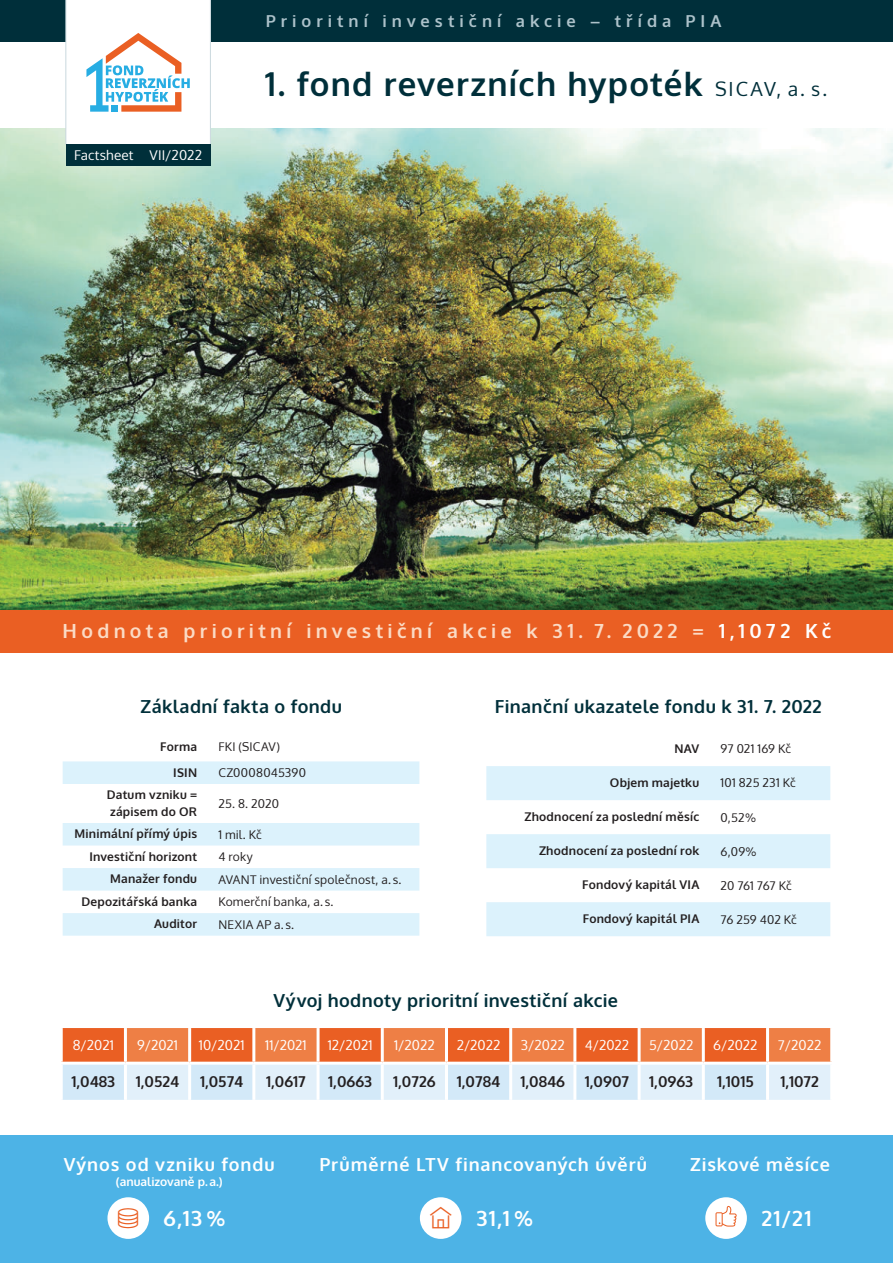
<style>
.page{position:relative;width:893px;height:1263px;background:#fff}
.page>*{position:absolute;margin:0;border:0;box-sizing:border-box;transform-origin:0 0}
.t1{font:700 33px "Oxygen";letter-spacing:.035em;color:#002f3a}
.t2{font:700 21px "Oxygen";letter-spacing:.065em;color:#fff}
.t3{font:700 19.5px "Oxygen";letter-spacing:.22em;color:#fbdbc5}
.t4{font:700 18px "Oxygen";letter-spacing:.02em;color:#002f3a}
.t5{font:700 18px "Oxygen";letter-spacing:.05em;color:#fff}
.t6{font:700 16.5px "Oxygen";letter-spacing:.305em;color:#adc2ca}
.t7{font:700 15px "Oxygen";color:#231f20}
.t8{font:13.5px "Oxygen";color:#fff}
.t9{font:700 12px/16.5px "Oxygen";letter-spacing:.02em;color:#231f20}
.t10{font:12px "Oxygen";letter-spacing:.015em;color:#231f20}
.t11{font:700 12px "Oxygen";color:#fff}
.t12{font:12px "Oxygen";letter-spacing:-.01em;color:#231f20}
.s1{font-weight:400;font-size:19.5px}
.s2{color:#fff}
</style>
<div class="page">
<div style="left:0;top:0;width:893px;height:43px;background:#002f3a"></div>
<img style="left:0;top:128px;width:893px;height:482px">
<div style="left:0;top:610px;width:893px;height:43px;background:#ea5f23"></div>
<svg style="left:66px;top:0;width:145px;height:145px"></svg>
<svg style="left:63px;top:761px;width:356px;height:175px;fill:#e0f3fc"></svg>
<svg style="left:486px;top:766px;width:344px;height:170px;fill:#dcf2fc"></svg>
<div style="left:0;top:1135px;width:893px;height:128px;background:#4db3e6"></div>
<div style="left:107px;top:1197px;width:42px;height:42px;background:#fff;border-radius:50%"></div>
<div style="left:420px;top:1197px;width:41px;height:42px;background:#fff;border-radius:50%"></div>
<div style="left:705px;top:1197px;width:42px;height:42px;background:#fff;border-radius:50%"></div>
<svg style="left:715px;top:1206px;width:22px;height:20px"></svg>
<svg style="left:63px;top:1028px;width:767px;height:72px;background:#e3af99"></svg>
<hr style="left:60px;top:1062px;width:65px;height:3px;background:#fff">
<hr style="left:190px;top:1062px;width:64px;height:3px;background:#fff">
<hr style="left:318px;top:1062px;width:64px;height:3px;background:#fff">
<hr style="left:446px;top:1062px;width:65px;height:3px;background:#fff">
<hr style="left:575px;top:1062px;width:64px;height:3px;background:#fff">
<hr style="left:703px;top:1062px;width:64px;height:3px;background:#fff">
<hr style="left:509px;top:1065px;width:3px;height:35px;background:#fff">
<hr style="left:573px;top:1065px;width:3px;height:35px;background:#fff">
<hr style="left:638px;top:1065px;width:3px;height:35px;background:#fff">
<hr style="left:766px;top:1065px;width:3px;height:35px;background:#fff">
<hr style="left:124px;top:1065px;width:3px;height:35px;background:#fff">
<hr style="left:188px;top:1065px;width:3px;height:35px;background:#fff">
<hr style="left:252px;top:1065px;width:3px;height:35px;background:#fff">
<hr style="left:317px;top:1065px;width:3px;height:35px;background:#fff">
<hr style="left:381px;top:1065px;width:3px;height:35px;background:#fff">
<hr style="left:445px;top:1065px;width:3px;height:35px;background:#fff">
<hr style="left:702px;top:1065px;width:3px;height:35px;background:#fff">
<hr style="left:509px;top:1028px;width:3px;height:34px;background:#fff">
<hr style="left:638px;top:1028px;width:3px;height:34px;background:#fff">
<hr style="left:766px;top:1028px;width:3px;height:34px;background:#fff">
<hr style="left:573px;top:1028px;width:3px;height:34px;background:#fff">
<hr style="left:511px;top:1062px;width:64px;height:3px;background:#fff">
<hr style="left:639px;top:1062px;width:64px;height:3px;background:#fff">
<hr style="left:767px;top:1062px;width:66px;height:3px;background:#fff">
<hr style="left:188px;top:1028px;width:3px;height:34px;background:#fff">
<hr style="left:317px;top:1028px;width:3px;height:34px;background:#fff">
<hr style="left:445px;top:1028px;width:3px;height:34px;background:#fff">
<hr style="left:702px;top:1028px;width:3px;height:34px;background:#fff">
<hr style="left:124px;top:1028px;width:3px;height:34px;background:#fff">
<hr style="left:252px;top:1028px;width:3px;height:34px;background:#fff">
<hr style="left:381px;top:1028px;width:3px;height:34px;background:#fff">
<hr style="left:125px;top:1062px;width:65px;height:3px;background:#fff">
<hr style="left:254px;top:1062px;width:64px;height:3px;background:#fff">
<hr style="left:382px;top:1062px;width:64px;height:3px;background:#fff">
<div style="left:66px;top:145px;width:145px;height:21px;background:#002f3a"></div>
<h3 class="t6" style="left:266px;top:10px;width:457px">Prioritní investiční akcie – třída PIA</h3>
<p class="t8" style="left:74px;top:150px;width:129px">Factsheet VII/2022</p>
<h1 class="t1" style="left:265px;top:71px;width:564px">1. fond reverzních hypoték <span class="s1">SICAV, a. s.</span></h1>
<h3 class="t3" style="left:63px;top:619px;width:770px">Hodnota prioritní investiční akcie k 31. 7. 2022 = <span class="s2">1,1072 Kč</span></h3>
<h3 class="t4" style="left:140px;top:695px;width:203px">Základní fakta o fondu</h3>
<p class="t9" style="left:160px;top:738px;width:38px">Forma</p>
<p class="t10" style="left:218px;top:742px;width:63px">FKI (SICAV)</p>
<p class="t9" style="left:173px;top:764px;width:25px">ISIN</p>
<p class="t10" style="left:218px;top:768px;width:89px">CZ0008045390</p>
<p class="t9" style="left:107px;top:787px;width:92px">Datum vzniku = zápisem do OR</p>
<p class="t10" style="left:218px;top:799px;width:62px">25. 8. 2020</p>
<p class="t9" style="left:74px;top:826px;width:124px">Minimální přímý úpis</p>
<p class="t10" style="left:218px;top:826px;width:45px">1 mil. Kč</p>
<p class="t9" style="left:89px;top:848px;width:109px">Investiční horizont</p>
<p class="t10" style="left:218px;top:852px;width:36px">4 roky</p>
<p class="t9" style="left:110px;top:871px;width:88px">Manažer fondu</p>
<p class="t10" style="left:218px;top:871px;width:185px">AVANT investiční společnost, a. s.</p>
<p class="t9" style="left:81px;top:893px;width:117px">Depozitářská banka</p>
<p class="t10" style="left:218px;top:894px;width:117px">Komerční banka, a. s.</p>
<p class="t9" style="left:154px;top:916px;width:45px">Auditor</p>
<p class="t10" style="left:218px;top:920px;width:77px">NEXIA AP a. s.</p>
<h3 class="t4" style="left:495px;top:695px;width:328px">Finanční ukazatele fondu k 31. 7. 2022</h3>
<p class="t9" style="left:674px;top:741px;width:26px">NAV</p>
<p class="t10" style="left:721px;top:741px;width:72px">97 021 169 Kč</p>
<p class="t9" style="left:610px;top:775px;width:91px">Objem majetku</p>
<p class="t10" style="left:721px;top:775px;width:77px">101 825 231 Kč</p>
<p class="t9" style="left:524px;top:809px;width:176px">Zhodnocení za poslední měsíc</p>
<p class="t10" style="left:721px;top:812px;width:37px">0,52%</p>
<p class="t9" style="left:539px;top:843px;width:162px">Zhodnocení za poslední rok</p>
<p class="t10" style="left:721px;top:846px;width:38px">6,09%</p>
<p class="t9" style="left:582px;top:877px;width:119px">Fondový kapitál VIA</p>
<p class="t12" style="left:721px;top:877px;width:73px">20 761 767 Kč</p>
<p class="t9" style="left:583px;top:911px;width:118px">Fondový kapitál PIA</p>
<p class="t10" style="left:721px;top:911px;width:78px">76 259 402 Kč</p>
<h3 class="t4" style="left:274px;top:989px;width:346px">Vývoj hodnoty prioritní investiční akcie</h3>
<p class="t8" style="left:73px;top:1040px;width:43px">8/2021</p>
<p class="t8" style="left:137px;top:1040px;width:42px">9/2021</p>
<p class="t8" style="left:199px;top:1040px;width:47px">10/2021</p>
<p class="t8" style="left:265px;top:1040px;width:43px">11/2021</p>
<p class="t8" style="left:328px;top:1040px;width:46px">12/2021</p>
<p class="t8" style="left:394px;top:1040px;width:42px">1/2022</p>
<p class="t8" style="left:457px;top:1040px;width:45px">2/2022</p>
<p class="t8" style="left:521px;top:1040px;width:45px">3/2022</p>
<p class="t8" style="left:585px;top:1040px;width:46px">4/2022</p>
<p class="t8" style="left:649px;top:1040px;width:46px">5/2022</p>
<p class="t8" style="left:713px;top:1040px;width:46px">6/2022</p>
<p class="t8" style="left:778px;top:1040px;width:45px">7/2022</p>
<p class="t7" style="left:71px;top:1072px;width:45px">1,0483</p>
<p class="t7" style="left:136px;top:1072px;width:45px">1,0524</p>
<p class="t7" style="left:200px;top:1072px;width:45px">1,0574</p>
<p class="t7" style="left:266px;top:1072px;width:41px">1,0617</p>
<p class="t7" style="left:328px;top:1072px;width:45px">1,0663</p>
<p class="t7" style="left:393px;top:1072px;width:44px">1,0726</p>
<p class="t7" style="left:457px;top:1072px;width:45px">1,0784</p>
<p class="t7" style="left:520px;top:1072px;width:46px">1,0846</p>
<p class="t7" style="left:585px;top:1072px;width:46px">1,0907</p>
<p class="t7" style="left:649px;top:1072px;width:45px">1,0963</p>
<p class="t7" style="left:717px;top:1072px;width:38px">1,1015</p>
<p class="t7" style="left:780px;top:1072px;width:40px">1,1072</p>
<h3 class="t5" style="left:64px;top:1153px;width:213px">Výnos od vzniku fondu</h3>
<p class="t11" style="left:116px;top:1174px;width:108px">(anualizovaně p. a.)</p>
<h2 class="t2" style="left:164px;top:1205px;width:63px">6,13 %</h2>
<h3 class="t5" style="left:319px;top:1153px;width:329px">Průměrné LTV financovaných úvěrů</h3>
<h2 class="t2" style="left:476px;top:1205px;width:58px">31,1 %</h2>
<h3 class="t5" style="left:690px;top:1153px;width:141px">Ziskové měsíce</h3>
<h2 class="t2" style="left:761px;top:1205px;width:52px">21/21</h2>
</div>
